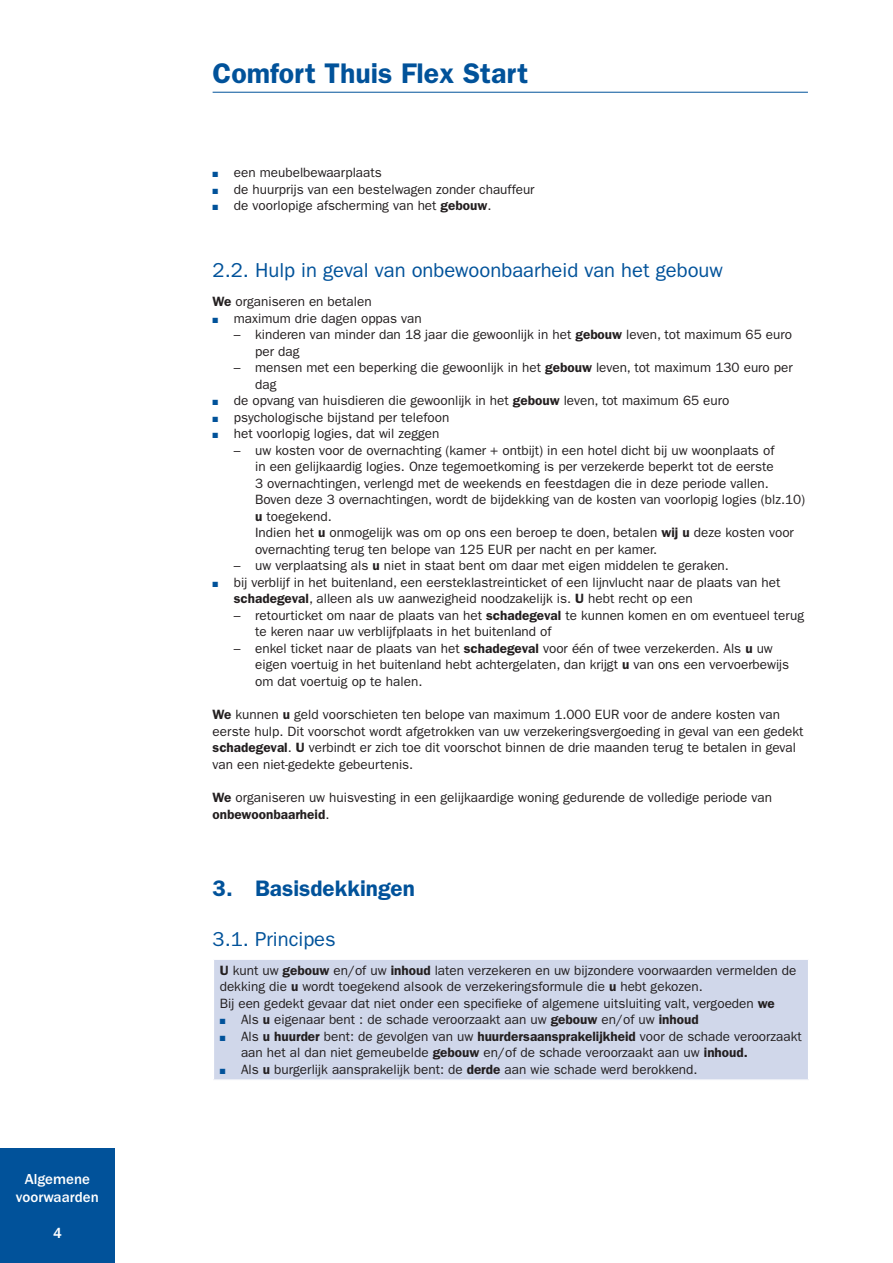
<style>
.page{position:relative;width:893px;height:1263px;background:#fff}
.page>*{position:absolute;margin:0;border:0;box-sizing:border-box;transform-origin:0 0}
.t1{font:600 28.5px "ITC Franklin Gothic Std";color:#01529a}
.t2{font:600 22.5px "ITC Franklin Gothic Std";color:#01529a}
.t3{font:20.25px "ITC Franklin Gothic Std";color:#01529a}
.M_-_Paginanummering{font:500 15px "ITC Franklin Gothic Std";color:#fff}
._1_-_Body{font:13.5px/16.5px "ITC Franklin Gothic Std";color:#231f20}
._1_-_Body_zdr_spatie{font:13.5px/16.5px "ITC Franklin Gothic Std";color:#231f20}
.s1{color:#01529a}
.s2{font-weight:600}
</style>
<div class="page">
<hr style="left:213px;top:92px;width:595px;height:1px;background:#01529a">
<div style="left:0;top:1148px;width:115px;height:115px;background:#01529a"></div>
<div style="left:213px;top:959px;width:596px;height:121px;background:#d0d7ea"></div>
<hr style="left:213px;top:958px;width:596px;height:2px;background:#fff">
<hr style="left:213px;top:960px;width:1px;height:119px;background:#fff">
<hr style="left:808px;top:960px;width:1px;height:119px;background:#fff">
<hr style="left:213px;top:1079px;width:596px;height:2px;background:#fff">
<p class="M_-_Paginanummering" style="left:25px;top:1170px;width:67px">Algemene</p>
<p class="M_-_Paginanummering" style="left:16px;top:1188px;width:84px">voorwaarden</p>
<p class="M_-_Paginanummering" style="left:53px;top:1224px;width:10px">4</p>
<h1 class="t1" style="left:213px;top:57px;width:317px">Comfort Thuis Flex Start</h1>
<p class="_1_-_Body" style="left:213px;top:164px;width:171px"><span class="s1">■</span> een meubelbewaarplaats</p>
<p class="_1_-_Body" style="left:213px;top:181px;width:323px"><span class="s1">■</span> de huurprijs van een bestelwagen zonder chauffeur</p>
<p class="_1_-_Body" style="left:213px;top:197px;width:280px"><span class="s1">■</span> de voorlopige afscherming van het <span class="s2">gebouw</span>.</p>
<p class="t3" style="left:213px;top:258px;width:512px">2.2. Hulp in geval van onbewoonbaarheid van het gebouw</p>
<p class="_1_-_Body_zdr_spatie" style="left:213px;top:293px;width:161px"><span class="s2">We</span> organiseren en betalen</p>
<p class="_1_-_Body" style="left:213px;top:310px;width:211px"><span class="s1">■</span> maximum drie dagen oppas van</p>
<p class="_1_-_Body" style="left:255px;top:326px;width:538px;text-indent:-21px">– kinderen van minder dan 18 jaar die gewoonlijk in het <span class="s2">gebouw</span> leven, tot maximum 65 euro per dag</p>
<p class="_1_-_Body" style="left:255px;top:359px;width:539px;text-indent:-21px">– mensen met een beperking die gewoonlijk in het <span class="s2">gebouw</span> leven, tot maximum 130 euro per dag</p>
<p class="_1_-_Body" style="left:213px;top:392px;width:518px"><span class="s1">■</span> de opvang van huisdieren die gewoonlijk in het <span class="s2">gebouw</span> leven, tot maximum 65 euro</p>
<p class="_1_-_Body" style="left:213px;top:409px;width:238px"><span class="s1">■</span> psychologische bijstand per telefoon</p>
<p class="_1_-_Body" style="left:213px;top:425px;width:228px"><span class="s1">■</span> het voorlopig logies, dat wil zeggen</p>
<p class="_1_-_Body" style="left:255px;top:442px;width:552px;text-indent:-21px">– uw kosten voor de overnachting (kamer + ontbijt) in een hotel dicht bij uw woonplaats of<br>in een gelijkaardig logies. Onze tegemoetkoming is per verzekerde beperkt tot de eerste<br>3 overnachtingen, verlengd met de weekends en feestdagen die in deze periode vallen.<br>Boven deze 3 overnachtingen, wordt de bijdekking van de kosten van voorlopig logies (blz.10) <span class="s2">u</span> toegekend.<br>Indien het <span class="s2">u</span> onmogelijk was om op ons een beroep te doen, betalen <span class="s2">wij u</span> deze kosten voor overnachting terug ten belope van 125 EUR per nacht en per kamer.</p>
<p class="_1_-_Body" style="left:234px;top:557px;width:497px">– uw verplaatsing als <span class="s2">u</span> niet in staat bent om daar met eigen middelen te geraken.</p>
<p class="_1_-_Body" style="left:234px;top:574px;width:548px;text-indent:-21px"><span class="s1">■</span> bij verblijf in het buitenland, een eersteklastreinticket of een lijnvlucht naar de plaats van het <span class="s2">schadegeval</span>, alleen als uw aanwezigheid noodzakelijk is. <span class="s2">U</span> hebt recht op een</p>
<p class="_1_-_Body" style="left:255px;top:607px;width:551px;text-indent:-21px">– retourticket om naar de plaats van het <span class="s2">schadegeval</span> te kunnen komen en om eventueel terug te keren naar uw verblijfplaats in het buitenland of</p>
<p class="_1_-_Body" style="left:255px;top:640px;width:536px;text-indent:-21px">– enkel ticket naar de plaats van het <span class="s2">schadegeval</span> voor één of twee verzekerden. Als <span class="s2">u</span> uw eigen voertuig in het buitenland hebt achtergelaten, dan krijgt <span class="s2">u</span> van ons een vervoerbewijs om dat voertuig op te halen.</p>
<p class="_1_-_Body" style="left:213px;top:706px;width:592px"><span class="s2">We</span> kunnen <span class="s2">u</span> geld voorschieten ten belope van maximum 1.000 EUR voor de andere kosten van eerste hulp. Dit voorschot wordt afgetrokken van uw verzekeringsvergoeding in geval van een gedekt <span class="s2">schadegeval</span>. <span class="s2">U</span> verbindt er zich toe dit voorschot binnen de drie maanden terug te betalen in geval van een niet-gedekte gebeurtenis.</p>
<p class="_1_-_Body" style="left:213px;top:789px;width:561px"><span class="s2">We</span> organiseren uw huisvesting in een gelijkaardige woning gedurende de volledige periode van <span class="s2">onbewoonbaarheid</span>.</p>
<p class="t2" style="left:213px;top:875px;width:204px">3. Basisdekkingen</p>
<p class="t3" style="left:213px;top:927px;width:125px">3.1. Principes</p>
<p class="_1_-_Body_zdr_spatie" style="left:220px;top:962px;width:578px"><span class="s2">U</span> kunt uw <span class="s2">gebouw</span> en/of uw <span class="s2">inhoud</span> laten verzekeren en uw bijzondere voorwaarden vermelden de dekking die <span class="s2">u</span> wordt toegekend alsook de verzekeringsformule die <span class="s2">u</span> hebt gekozen.</p>
<p class="_1_-_Body_zdr_spatie" style="left:220px;top:995px;width:557px">Bij een gedekt gevaar dat niet onder een specifieke of algemene uitsluiting valt, vergoeden <span class="s2">we</span></p>
<p class="_1_-_Body" style="left:220px;top:1011px;width:480px"><span class="s1">■</span> Als <span class="s2">u</span> eigenaar bent : de schade veroorzaakt aan uw <span class="s2">gebouw</span> en/of uw <span class="s2">inhoud</span></p>
<p class="_1_-_Body" style="left:241px;top:1028px;width:562px;text-indent:-21px"><span class="s1">■</span> Als <span class="s2">u huurder</span> bent: de gevolgen van uw <span class="s2">huurdersaansprakelijkheid</span> voor de schade veroorzaakt aan het al dan niet gemeubelde <span class="s2">gebouw</span> en/of de schade veroorzaakt aan uw <span class="s2">inhoud.</span></p>
<p class="_1_-_Body" style="left:220px;top:1061px;width:479px"><span class="s1">■</span> Als <span class="s2">u</span> burgerlijk aansprakelijk bent: de <span class="s2">derde</span> aan wie schade werd berokkend.</p>
</div>
